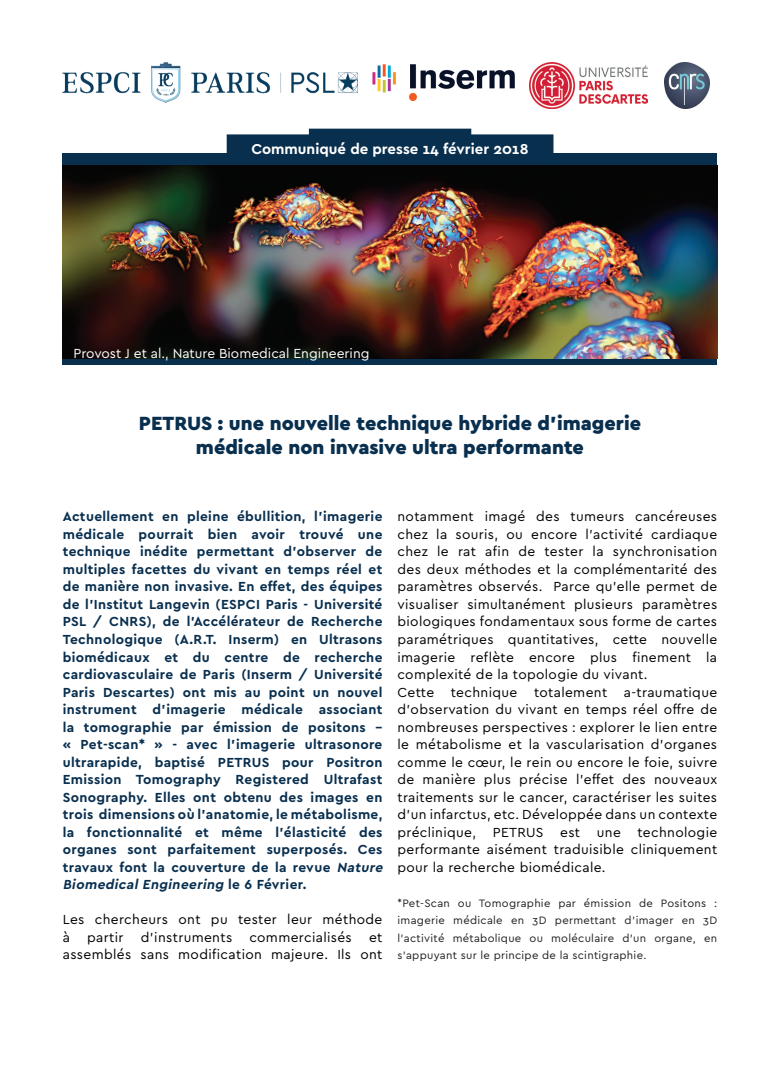
<style>
.page{position:relative;width:780px;height:1088px;background:#fff}
.page>*{position:absolute;margin:0;border:0;box-sizing:border-box;transform-origin:0 0}
.t1{font:900 20px/24px "Cera";color:#092f4f;text-align:center}
.t2{font:700 15px "Cera";color:#fff}
.t3{font:13.75px/17.5px "Cera";letter-spacing:.025em;color:#000}
.t4{font:700 13.75px/17.5px "Cera";letter-spacing:.025em;color:#092f4f}
.t5{font:13.75px "Cera";color:#fff}
.t6{font:11.25px/17.5px "Cera";letter-spacing:.025em;color:#231f20;text-align:justify}
.s1{font-style:italic}
</style>
<div class="page">
<div style="left:63px;top:153px;width:654px;height:13px;background:#092f4f"></div>
<svg style="left:227px;top:129px;width:326px;height:24px;background:#244662"></svg>
<div style="left:63px;top:358px;width:654px;height:7px;background:#092f4f"></div>
<img style="left:63px;top:166px;width:654px;height:192px">
<img style="left:63px;top:63px;width:294px;height:39px">
<img style="left:530px;top:63px;width:117px;height:45px">
<img style="left:372px;top:64px;width:143px;height:37px">
<img style="left:664px;top:63px;width:45px;height:45px">
<p class="t2" style="left:251px;top:139px;width:279px">Communiqué de presse 14 février 2018</p>
<p class="t5" style="left:74px;top:344px;width:297px">Provost J et al., Nature Biomedical Engineering</p>
<h1 class="t1" style="left:139px;top:410px;width:503px">PETRUS : une nouvelle technique hybride d’imagerie médicale non invasive ultra performante</h1>
<p class="t4" style="left:63px;top:507px;width:324px">Actuellement en pleine ébullition, l’imagerie médicale pourrait bien avoir trouvé une technique inédite permettant d’observer de multiples facettes du vivant en temps réel et de manière non invasive. En effet, des équipes de l’Institut Langevin (ESPCI Paris - Université PSL / CNRS), de l’Accélérateur de Recherche Technologique (A.R.T. Inserm) en Ultrasons biomédicaux et du centre de recherche cardiovasculaire de Paris (Inserm / Université Paris Descartes) ont mis au point un nouvel instrument d’imagerie médicale associant la tomographie par émission de positons – « Pet-scan* » - avec l’imagerie ultrasonore ultrarapide, baptisé PETRUS pour Positron Emission Tomography Registered Ultrafast Sonography. Elles ont obtenu des images en trois dimensions où l’anatomie, le métabolisme, la fonctionnalité et même l’élasticité des organes sont parfaitement superposés. Ces travaux font la couverture de la revue <span class="s1">Nature Biomedical Engineering</span> l e 6 F é v r i e r.</p>
<p class="t3" style="left:63px;top:910px;width:321px">Les chercheurs ont pu tester leur méthode à partir</p>
<p class="t3" style="left:141px;top:927px;width:213px">d’instruments commercialisés</p>
<p class="t3" style="left:63px;top:927px;width:321px;text-align:right">et<br>assemblés sans modification majeure. Ils ont</p>
<p class="t3" style="left:397px;top:507px;width:321px">notamment imagé des tumeurs cancéreuses chez la souris, ou encore l’activité cardiaque chez le rat afin de tester la synchronisation des deux méthodes et la complémentarité des paramètres observés. Parce qu’elle permet de visualiser simultanément plusieurs paramètres biologiques fondamentaux sous forme de cartes paramétriques quantitatives, cette nouvelle imagerie reflète encore plus finement la complexité de la topologie du vivant.<br>Cette technique totalement a-traumatique d’observation du vivant en temps réel offre de nombreuses perspectives : explorer le lien entre le métabolisme et la vascularisation d’organes comme le cœur, le rein ou encore le foie, suivre de manière plus précise l’effet des nouveaux traitements sur le cancer, caractériser les suites d’un infarctus, etc. Développée dans un contexte préclinique, PETRUS est une technologie performante aisément traduisible cliniquement pour la recherche biomédicale.</p>
<p class="t6" style="left:397px;top:893px;width:321px">*Pet-Scan ou Tomographie par émission de Positons : imagerie médicale en 3D permettant d’imager en 3D l’activité métabolique ou moléculaire d’un organe, en s’appuyant sur le principe de la scintigraphie.</p>
</div>
